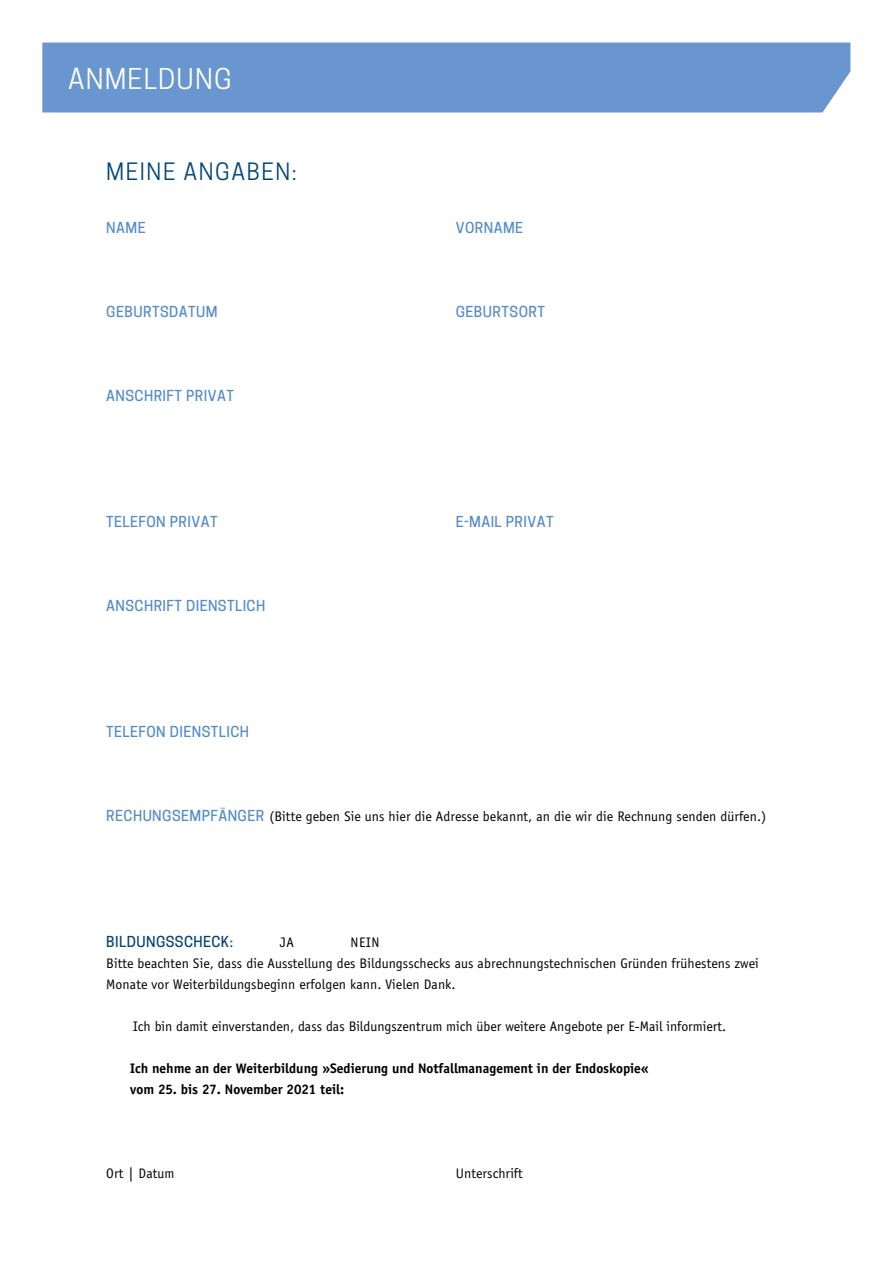
<style>
.page{position:relative;width:893px;height:1263px;background:#fff}
.page>*{position:absolute;margin:0;border:0;box-sizing:border-box;transform-origin:0 0}
.t1{font:27px "Cooper Hewitt";letter-spacing:.045em;color:#fff}
.t2{font:22.5px "Cooper Hewitt";letter-spacing:.07em;color:#004476}
.t3{font:14.25px/21px "Officina Sans";letter-spacing:.005em;color:#000}
.t4{font:500 14.25px "Cooper Hewitt";letter-spacing:.03em;color:#548bc9}
.t5{font:700 14.25px/21px "Officina Sans";color:#000}
.t6{font:500 14.25px "Cooper Hewitt";letter-spacing:.03em;color:#004476}
.s1{font-family:"Cooper Hewitt";font-weight:500;color:#548bc9}
</style>
<div class="page">
<div style="left:42px;top:43px;width:808px;height:70px;background:#6a96cf"></div>
<h1 class="t1" style="left:68px;top:63px;width:165px">ANMELDUNG</h1>
<h2 class="t2" style="left:106px;top:158px;width:192px">MEINE ANGABEN:</h2>
<p class="t4" style="left:106px;top:219px;width:41px">NAME</p>
<p class="t4" style="left:456px;top:219px;width:69px">VORNAME</p>
<p class="t4" style="left:106px;top:303px;width:113px">GEBURTSDATUM</p>
<p class="t4" style="left:456px;top:303px;width:91px">GEBURTSORT</p>
<p class="t4" style="left:106px;top:387px;width:129px">ANSCHRIFT PRIVAT</p>
<p class="t4" style="left:106px;top:513px;width:113px">TELEFON PRIVAT</p>
<p class="t4" style="left:456px;top:513px;width:99px">E-MAIL PRIVAT</p>
<p class="t4" style="left:106px;top:597px;width:160px">ANSCHRIFT DIENSTLICH</p>
<p class="t4" style="left:106px;top:723px;width:144px">TELEFON DIENSTLICH</p>
<p class="t3" style="left:106px;top:805px;width:662px"><span class="s1">RECHUNGSEMPFÄNGER</span> (Bitte geben Sie uns hier die Adresse bekannt, an die wir die Rechnung senden dürfen.)</p>
<p class="t6" style="left:106px;top:933px;width:128px">BILDUNGSSCHECK:</p>
<p class="t3" style="left:280px;top:931px;width:16px">JA</p>
<p class="t3" style="left:106px;top:931px;width:654px;text-indent:244px">NEIN<br>Bitte beachten Sie, dass die Ausstellung des Bildungsschecks aus abrechnungstechnischen Gründen frühestens zwei<br>Monate vor Weiterbildungsbeginn erfolgen kann. Vielen Dank.</p>
<p class="t3" style="left:133px;top:1015px;width:594px">Ich bin damit einverstanden, dass das Bildungszentrum mich über weitere Angebote per E-Mail informiert.</p>
<p class="t5" style="left:130px;top:1057px;width:520px">Ich nehme an der Weiterbildung »Sedierung und Notfallmanagement in der Endoskopie« vom 25. bis 27. November 2021 teil:</p>
<p class="t3" style="left:106px;top:1162px;width:70px">Ort | Datum</p>
<p class="t3" style="left:456px;top:1162px;width:68px">Unterschrift</p>
</div>
